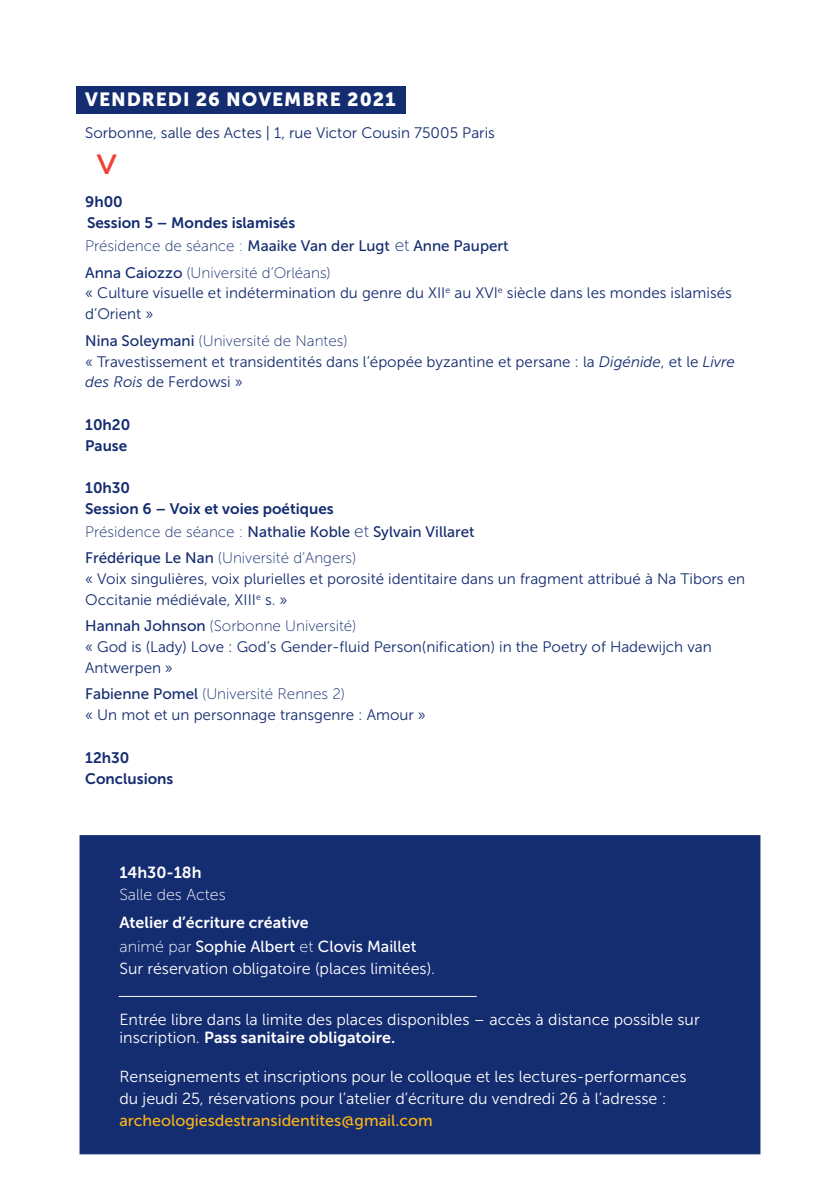
<style>
.page{position:relative;width:840px;height:1191px;background:#fff}
.page>*{position:absolute;margin:0;border:0;box-sizing:border-box;transform-origin:0 0}
.t1{font:42px "Museo Sans 500";color:#ee4036}
.t2{font:19px "Museo Sans 900";letter-spacing:.05em;color:#fff}
.t3{font:16px/18px "Museo Sans 300";color:#fff}
.t4{font:16px "Museo Sans 500";color:#fbb416}
.t5{font:16px "Museo Sans 500";color:#fff}
.t6{font:16px "Museo Sans 700";color:#fff}
.t7{font:16px "Museo Sans 100";color:#fff}
.t8{font:15.2px "Museo Sans 300";color:#142c70}
.t9{font:15.2px "Museo Sans 100";color:#142c70}
.t10{font:15.2px "Museo Sans 500";color:#142c70}
.t11{font:15.2px "Museo Sans 700";color:#142c70}
.s1{font-family:"Museo Sans 100"}
.s2{font-family:"Museo Sans 100";font-size:17.2px}
.s3{font-family:"Museo Sans 500"}
.s4{font-style:italic}
.s5{font-family:"Museo Sans 700"}
</style>
<div class="page">
<div style="left:77px;top:86px;width:328px;height:27px;background:#142c70"></div>
<div style="left:80px;top:835px;width:679px;height:319px;background:#142c70;border:1px solid #142c70"></div>
<hr style="left:118px;top:996px;width:358px;height:1px;background:#fff">
<p class="t2" style="left:85px;top:89px;width:312px">VENDREDI 26 NOVEMBRE 2021</p>
<p class="t8" style="left:85px;top:125px;width:411px">Sorbonne, salle des Actes | 1, rue Victor Cousin 75005 Paris</p>
<p class="t1" style="left:132px;top:152px;width:25px;rotate:90deg">&gt;</p>
<p class="t11" style="left:85px;top:194px;width:39px">9h00</p>
<p class="t11" style="left:87px;top:215px;width:209px">Session 5 – Mondes islamisés</p>
<p class="t10" style="left:85px;top:238px;width:425px"><span class="s1">Présidence de séance :</span> Maaike Van der Lugt <span class="s2">et</span> Anne Paupert</p>
<p class="t9" style="left:85px;top:264px;width:247px"><span class="s3">Anna Caiozzo</span> (Université d’Orléans)</p>
<p class="t8" style="left:85px;top:285px;width:647px">« Culture visuelle et indétermination du genre du XII<sup>e</sup> au XVI<sup>e</sup> siècle dans les mondes islamisés</p>
<p class="t8" style="left:85px;top:306px;width:70px">d’Orient »</p>
<p class="t9" style="left:85px;top:332px;width:264px"><span class="s3">Nina Soleymani</span> (Université de Nantes)</p>
<p class="t8" style="left:85px;top:353px;width:651px">« Travestissement et transidentités dans l’épopée byzantine et persane : la <span class="s4">Digénide</span>, et le <span class="s4">Livre</span></p>
<p class="t8" style="left:85px;top:374px;width:159px"><span class="s4">des Rois</span> de Ferdowsi »</p>
<p class="t11" style="left:85px;top:416px;width:47px">10h20</p>
<p class="t11" style="left:85px;top:437px;width:43px">Pause</p>
<p class="t11" style="left:85px;top:479px;width:46px">10h30</p>
<p class="t11" style="left:85px;top:500px;width:250px">Session 6 – Voix et voies poétiques</p>
<p class="t10" style="left:85px;top:523px;width:391px"><span class="s1">Présidence de séance :</span> Nathalie Koble <span class="s2">et</span> Sylvain Villaret</p>
<p class="t9" style="left:85px;top:550px;width:272px"><span class="s3">Frédérique Le Nan</span> (Université d’Angers)</p>
<p class="t8" style="left:85px;top:571px;width:661px">« Voix singulières, voix plurielles et porosité identitaire dans un fragment attribué à Na Tibors en</p>
<p class="t8" style="left:85px;top:591px;width:204px">Occitanie médiévale, XIII<sup>e</sup> s. »</p>
<p class="t9" style="left:85px;top:618px;width:272px"><span class="s3">Hannah Johnson</span> (Sorbonne Université)</p>
<p class="t8" style="left:85px;top:639px;width:627px">« God is (Lady) Love : God’s Gender-fluid Person(nification) in the Poetry of Hadewijch van</p>
<p class="t8" style="left:85px;top:660px;width:89px">Antwerpen »</p>
<p class="t9" style="left:85px;top:686px;width:261px"><span class="s3">Fabienne Pomel</span> (Université Rennes 2)</p>
<p class="t8" style="left:85px;top:707px;width:342px">« Un mot et un personnage transgenre : Amour »</p>
<p class="t11" style="left:85px;top:749px;width:46px">12h30</p>
<p class="t11" style="left:85px;top:770px;width:90px">Conclusions</p>
<p class="t6" style="left:119px;top:864px;width:84px">14h30-18h</p>
<p class="t7" style="left:119px;top:886px;width:108px">Salle des Actes</p>
<p class="t6" style="left:119px;top:913px;width:191px">Atelier d’écriture créative</p>
<p class="t5" style="left:119px;top:938px;width:298px"><span class="s1">animé par</span> Sophie Albert <span class="s1">et</span> Clovis Maillet</p>
<p class="t3" style="left:119px;top:959px;width:317px">Sur réservation obligatoire (places limitées).</p>
<p class="t3" style="left:119px;top:1010px;width:581px">Entrée libre dans la limite des places disponibles – accès à distance possible sur inscription. <span class="s5">Pass sanitaire obligatoire.</span></p>
<p class="t3" style="left:119px;top:1065px;width:568px;line-height:22px">Renseignements et inscriptions pour le colloque et les lectures-performances du jeudi 25, réservations pour l’atelier d’écriture du vendredi 26 à l’adresse :</p>
<p class="t4" style="left:119px;top:1111px;width:315px">archeologiesdestransidentites@gmail.com</p>
</div>
